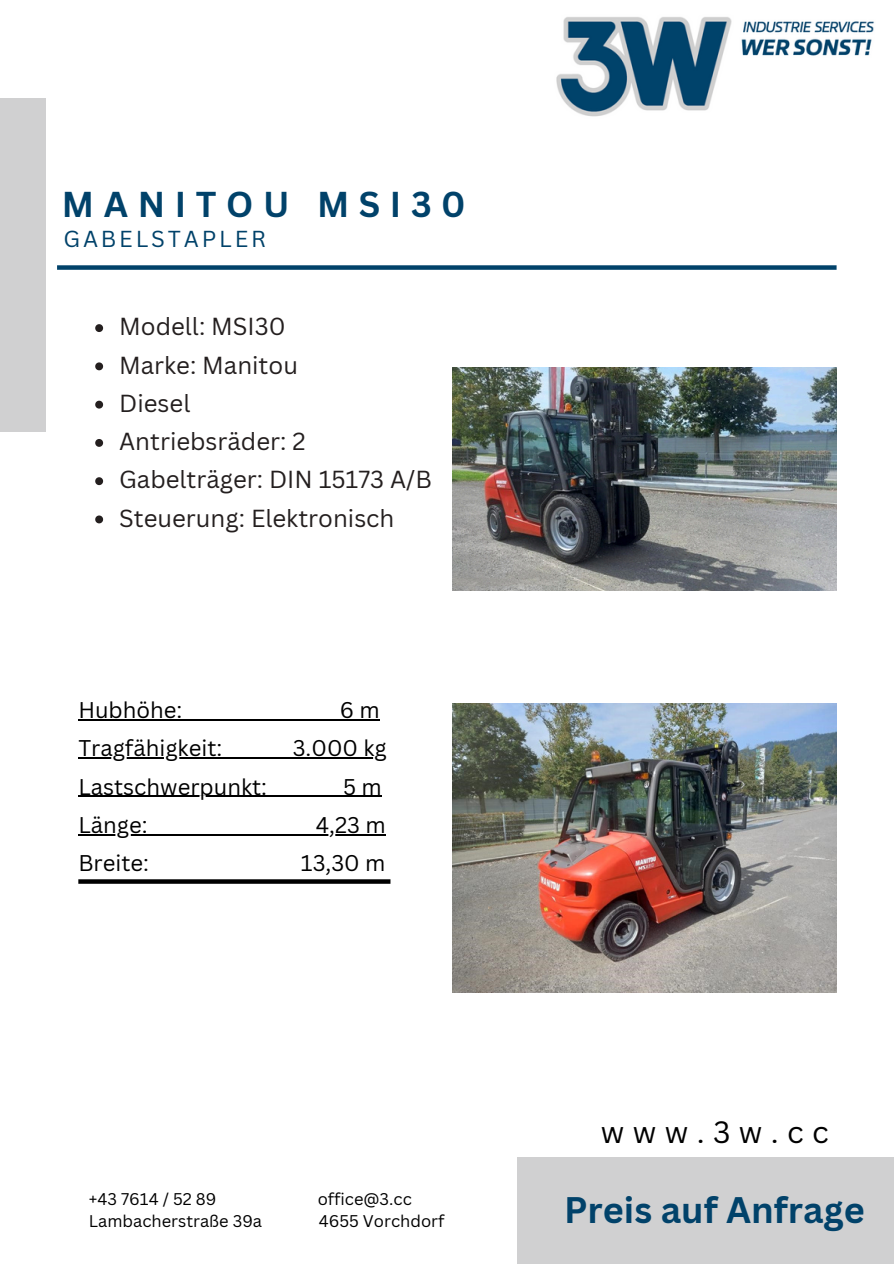
<style>
.page{position:relative;width:894px;height:1264px;background:#fff}
.page>*{position:absolute;margin:0;border:0;box-sizing:border-box;transform-origin:0 0}
.t1{font:700 36px "Canva Sans";color:#01426a}
.t2{font:700 34.95px "Canva Sans";letter-spacing:.275em;color:#01426a}
.t3{font:30px "Canva Sans";letter-spacing:.28em;color:#000}
.t4{font:24px "Canva Sans";color:#241f1f}
.t5{font:22.5px "Canva Sans";letter-spacing:.125em;color:#01426a}
.t6{font:22.05px "Canva Sans";color:#000}
.t7{font:16.5px "Canva Sans";color:#000}
</style>
<div class="page">
<img style="left:556px;top:17px;width:319px;height:100px">
<div style="left:57px;top:265px;width:779px;height:5px;background:#01426a"></div>
<div style="left:517px;top:1156px;width:376px;height:107px;background:#d0d0d1"></div>
<div style="left:0;top:99px;width:46px;height:333px;background:#d0d0d1"></div>
<svg style="left:78px;top:879px;width:312px;height:4px"></svg>
<img style="left:453px;top:704px;width:383px;height:288px">
<img style="left:453px;top:367px;width:383px;height:223px">
<hr style="left:78px;top:719px;width:104px;height:1px;background:#000">
<hr style="left:182px;top:719px;width:158px;height:1px;background:#000">
<hr style="left:340px;top:719px;width:39px;height:1px;background:#000">
<hr style="left:78px;top:757px;width:144px;height:1px;background:#000">
<hr style="left:222px;top:757px;width:71px;height:1px;background:#000">
<hr style="left:293px;top:757px;width:94px;height:1px;background:#000">
<hr style="left:78px;top:795px;width:189px;height:2px;background:#000">
<hr style="left:267px;top:795px;width:76px;height:2px;background:#000">
<hr style="left:343px;top:795px;width:39px;height:2px;background:#000">
<hr style="left:78px;top:834px;width:70px;height:1px;background:#000">
<hr style="left:148px;top:834px;width:168px;height:1px;background:#000">
<hr style="left:316px;top:834px;width:70px;height:1px;background:#000">
<svg style="left:95px;top:324px;width:8px;height:8px"></svg>
<svg style="left:95px;top:362px;width:8px;height:8px"></svg>
<svg style="left:95px;top:401px;width:8px;height:7px"></svg>
<svg style="left:95px;top:439px;width:8px;height:8px"></svg>
<svg style="left:95px;top:477px;width:8px;height:8px"></svg>
<svg style="left:95px;top:515px;width:8px;height:8px"></svg>
<p class="t2" style="left:62px;top:179px;width:405px">MANITOU MSI30</p>
<p class="t5" style="left:63px;top:223px;width:204px">GABELSTAPLER</p>
<h5 class="t4" style="left:119px;top:310px;width:168px">Modell: MSI30</h5>
<p class="t4" style="left:119px;top:348px;width:180px">Marke: Manitou</p>
<p class="t4" style="left:119px;top:386px;width:73px">Diesel</p>
<p class="t4" style="left:119px;top:424px;width:188px">Antriebsräder: 2</p>
<h3 class="t4" style="left:119px;top:463px;width:314px">Gabelträger: DIN 15173 A/B</h3>
<h2 class="t4" style="left:119px;top:501px;width:277px">Steuerung: Elektronisch</h2>
<p class="t6" style="left:78px;top:694px;width:106px">Hubhöhe:</p>
<p class="t6" style="left:340px;top:694px;width:41px">6m</p>
<p class="t6" style="left:78px;top:732px;width:145px">Tragfähigkeit:</p>
<p class="t6" style="left:293px;top:732px;width:95px">3.000 kg</p>
<p class="t6" style="left:78px;top:771px;width:190px">Lastschwerpunkt:</p>
<p class="t6" style="left:343px;top:771px;width:40px">5m</p>
<p class="t6" style="left:78px;top:809px;width:71px">Länge:</p>
<p class="t6" style="left:316px;top:809px;width:71px">4,23 m</p>
<p class="t6" style="left:78px;top:847px;width:72px">Breite:</p>
<p class="t6" style="left:301px;top:847px;width:86px">13,30 m</p>
<p class="t7" style="left:89px;top:1187px;width:129px">+43 7614 / 52 89</p>
<p class="t7" style="left:317px;top:1187px;width:96px">office@3.cc</p>
<p class="t7" style="left:89px;top:1209px;width:175px">Lambacherstraße 39a</p>
<p class="t7" style="left:319px;top:1209px;width:127px">4655 Vorchdorf</p>
<p class="t3" style="left:600px;top:1110px;width:229px">www.3w.cc</p>
<h1 class="t1" style="left:564px;top:1183px;width:302px">Preis auf Anfrage</h1>
</div>
